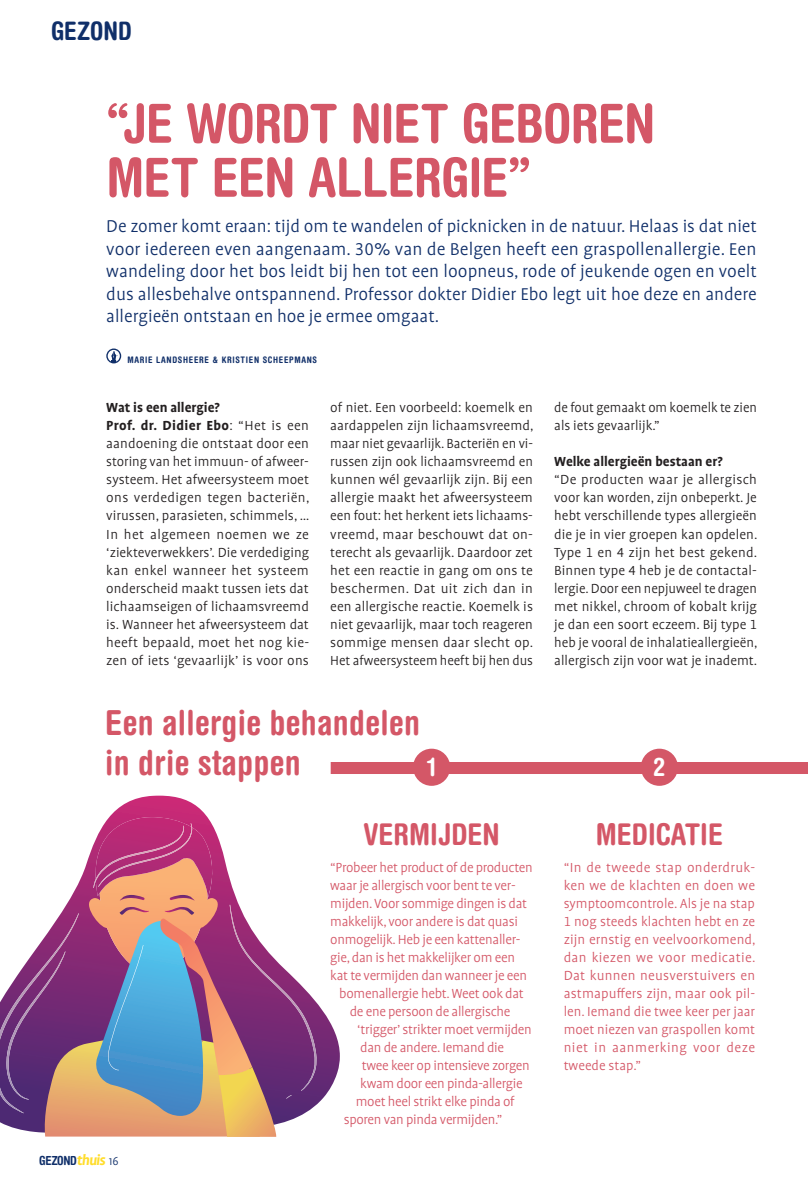
<style>
.page{position:relative;width:808px;height:1191px;background:#fff}
.page>*{position:absolute;margin:0;border:0;box-sizing:border-box;transform-origin:0 0}
.t1{font:700 condensed 54px/54px "Helvetica Rounded LT Std";letter-spacing:-.015em;color:#d45767}
.t2{font:700 condensed 34.5px/40.5px "Helvetica Rounded LT Std";letter-spacing:.01em;color:#d45767}
.t3{font:700 condensed 30px "Helvetica Rounded LT Std";color:#d45767}
.t4{font:700 condensed 25.5px "Helvetica Rounded LT Std";color:#102f69}
.t5{font:700 condensed 25.5px "Helvetica Rounded LT Std";color:#fff}
.t6{font:300 19.5px/22.5px "Profile Pro";color:#102f69;text-align:justify}
.t7{font:300 15px/18px "Profile Pro";letter-spacing:.005em;color:#231f20}
.t8{font:300 15px/18px "Profile Pro";letter-spacing:-.02em;color:#d45767;text-align:justify}
.t9{font:700 15px "Profile Pro";color:#231f20}
.t10{font:700 condensed 12.45px "Helvetica Rounded LT Std";letter-spacing:-.02em;color:#102f69}
.t11{font:700 condensed 9px "Helvetica Rounded LT Std";letter-spacing:.075em;color:#102f69}
.s1{font-weight:700}
.s2{font-family:"Profile Pro";font-style:italic;font-stretch:normal;font-size:16.05px;color:#ffdd2b}
.s3{font-family:"Profile Pro";font-weight:300;font-stretch:normal;font-size:13.2px}
</style>
<div class="page">
<svg style="left:331px;top:762px;width:477px;height:24px"></svg>
<svg style="left:106px;top:348px;width:15px;height:15px"></svg>
<div style="left:641px;top:748px;width:37px;height:38px;background:#d45767;border-radius:50%"></div>
<div style="left:413px;top:748px;width:37px;height:38px;background:#d45767;border-radius:50%"></div>
<svg style="left:109px;top:795px;width:231px;height:310px"></svg>
<svg style="left:0;top:817px;width:316px;height:319px"></svg>
<h3 class="t4" style="left:51px;top:15px;width:82px">GEZOND</h3>
<h1 class="t1" style="left:106px;top:95px;width:550px">“JE WORDT NIET GEBOREN<br>MET EEN ALLERGIE”</h1>
<p class="t6" style="left:106px;top:216px;width:652px">De zomer komt eraan: tijd om te wandelen of picknicken in de natuur. Helaas is dat niet voor iedereen even aangenaam. 30% van de Belgen heeft een graspollenallergie. Een wandeling door het bos leidt bij hen tot een loopneus, rode of jeukende ogen en voelt dus allesbehalve ontspannend. Professor dokter Didier Ebo legt uit hoe deze en andere allergieën ontstaan en hoe je ermee omgaat.</p>
<p class="t11" style="left:128px;top:355px;width:191px">MARIE LANDSHEERE &amp; KRISTIEN SCHEEPMANS</p>
<p class="t7" style="left:106px;top:399px;width:205px"><span class="s1">Wat is een allergie?<br>Prof. dr. Didier Ebo</span>: “Het is een aandoening die ontstaat door een storing van het immuun- of afweer&shy;systeem. Het afweersysteem moet ons verdedigen tegen bacteriën, virussen, parasieten, schimmels, …<br>In het algemeen noemen we ze ‘ziekteverwekkers’. Die verdediging kan enkel wanneer het systeem onderscheid maakt tussen iets dat lichaamseigen of lichaamsvreemd is. Wanneer het afweersysteem dat heeft bepaald, moet het nog kie&shy;zen of iets ‘gevaarlijk’ is voor ons</p>
<p class="t7" style="left:330px;top:399px;width:205px;text-align:justify">of niet. Een voorbeeld: koemelk en aardappelen zijn lichaamsvreemd, maar niet gevaarlijk. Bacteriën en vi&shy;russen zijn ook lichaamsvreemd en kunnen wél gevaarlijk zijn. Bij een allergie maakt het afweersysteem een fout: het herkent iets lichaams&shy;vreemd, maar beschouwt dat on&shy;terecht als gevaarlijk. Daardoor zet het een reactie in gang om ons te beschermen. Dat uit zich dan in een allergische reactie. Koemelk is niet gevaarlijk, maar toch reageren sommige mensen daar slecht op.<br>Het afweersysteem heeft bij hen dus</p>
<p class="t7" style="left:554px;top:399px;width:204px">de fout gemaakt om koemelk te zien als iets gevaarlijk.”</p>
<p class="t9" style="left:554px;top:453px;width:170px">Welke allergieën bestaan er?</p>
<p class="t7" style="left:554px;top:471px;width:205px;text-align:justify">“De producten waar je allergisch voor kan worden, zijn onbeperkt. Je hebt verschillende types allergieën die je in vier groepen kan opdelen.<br>Type 1 en 4 zijn het best gekend.<br>Binnen type 4 heb je de contactal&shy;lergie. Door een nepjuweel te dragen met nikkel, chroom of kobalt krijg je dan een soort eczeem. Bij type 1 heb je vooral de inhalatieallergieën, allergisch zijn voor wat je inademt.</p>
<h2 class="t2" style="left:105px;top:701px;width:316px">Een allergie behandelen in drie stappen</h2>
<h3 class="t5" style="left:427px;top:751px;width:10px">1</h3>
<h3 class="t5" style="left:653px;top:751px;width:14px">2</h3>
<p class="t10" style="left:39px;top:1153px;width:81px">GEZOND<span class="s2">thuis</span> <span class="s3">16</span></p>
<h3 class="t3" style="left:364px;top:816px;width:138px">VERMIJDEN</h3>
<p class="t8" style="left:330px;top:858px;width:204px">“Probeer het product of de producten</p>
<p class="t8" style="left:330px;top:876px;width:187px">waar je allergisch voor bent te ver-</p>
<p class="t8" style="left:330px;top:894px;width:198px">mijden. Voor sommige dingen is dat</p>
<p class="t8" style="left:330px;top:912px;width:189px">makkelijk, voor andere is dat quasi</p>
<p class="t8" style="left:330px;top:930px;width:192px">onmogelijk. Heb je een kattenaller-</p>
<p class="t8" style="left:330px;top:948px;width:186px">gie, dan is het makkelijker om een</p>
<p class="t8" style="left:330px;top:966px;width:198px">kat te vermijden dan wanneer je een</p>
<p class="t8" style="left:339px;top:984px;width:186px">bomenallergie hebt. Weet ook dat</p>
<p class="t8" style="left:350px;top:1002px;width:162px">de ene persoon de allergische</p>
<p class="t8" style="left:357px;top:1020px;width:176px">‘trigger’ strikter moet vermijden</p>
<p class="t8" style="left:360px;top:1038px;width:145px">dan de andere. Iemand die</p>
<p class="t8" style="left:362px;top:1056px;width:170px">twee keer op intensieve zorgen</p>
<p class="t8" style="left:360px;top:1074px;width:164px">kwam door een pinda-allergie</p>
<p class="t8" style="left:356px;top:1092px;width:160px">moet heel strikt elke pinda of</p>
<p class="t8" style="left:344px;top:1110px;width:160px">sporen van pinda vermijden.”</p>
<h3 class="t3" style="left:596px;top:816px;width:129px">MEDICATIE</h3>
<p class="t8" style="left:564px;top:858px;width:193px">“In de tweede stap onderdruk&shy;ken we de klachten en doen we symptoomcontrole. Als je na stap 1 nog steeds klachten hebt en ze zijn ernstig en veelvoorkomend, dan kiezen we voor medicatie.<br>Dat kunnen neusverstuivers en astmapuffers zijn, maar ook pil&shy;len. Iemand die twee keer per jaar moet niezen van graspollen komt niet in aanmerking voor deze tweede stap.”</p>
</div>
